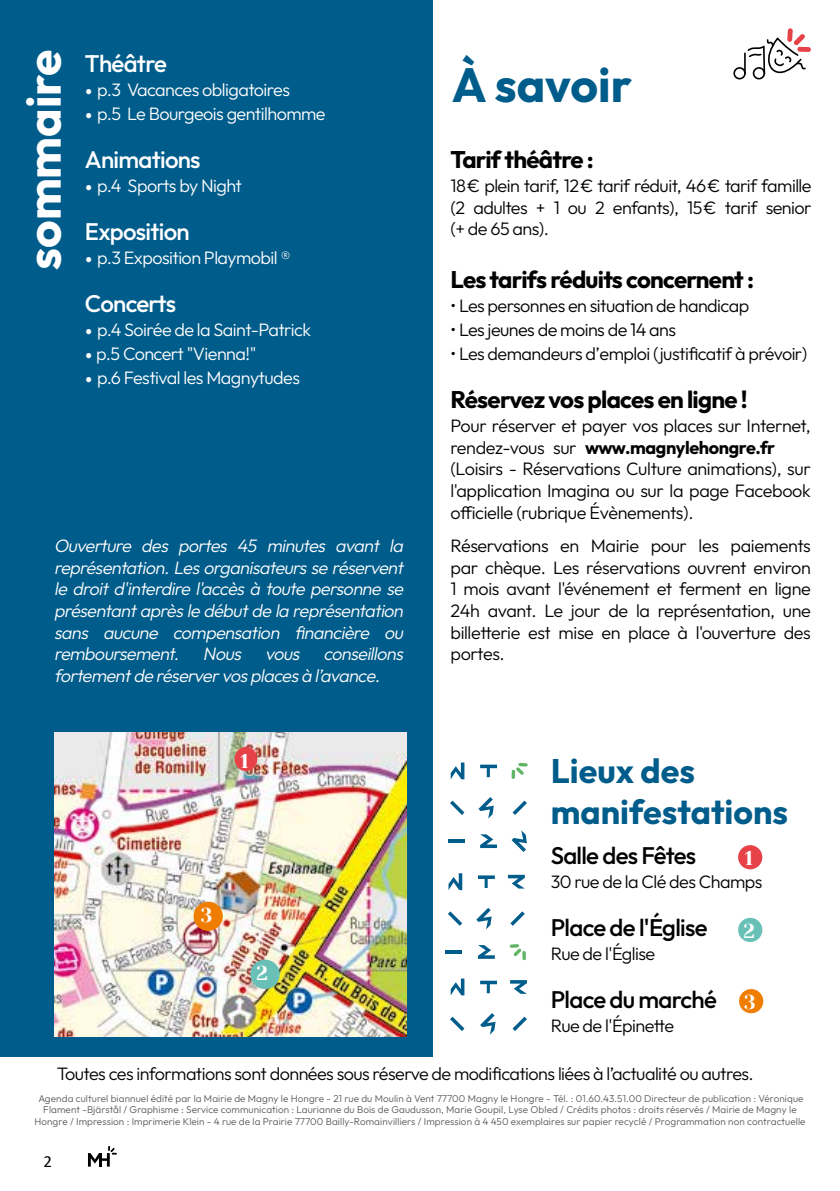
<style>
.page{position:relative;width:840px;height:1191px;background:#fff}
.page>*{position:absolute;margin:0;border:0;box-sizing:border-box;transform-origin:0 0}
.t1{font:700 48px "Outfit";color:#fff}
.t2{font:700 48px "Outfit";color:#005c8a}
.t3{font:700 34px/40.8px "Outfit";color:#005c8a}
.t4{font:700 24px "Outfit";letter-spacing:-.03em;color:#020203}
.t5{font:500 24px "Outfit";letter-spacing:-.03em;color:#020203}
.t6{font:500 24px "Outfit";letter-spacing:-.03em;color:#fff}
.t7{font:20px "Yeseva One";color:#fff}
.t8{font:300 18px/21.6px "Outfit";letter-spacing:-.03em;color:#020203;text-align:justify}
.t9{font:italic 300 18px/21.6px "Outfit";color:#fff;text-align:justify}
.t10{font:300 18px "Outfit";letter-spacing:-.03em;color:#fff}
.t11{font:17px "Calibri";color:#000}
.t12{font:300 9.8px/11.8px "Outfit";letter-spacing:.01em;color:#575756;text-align:center}
.s1{font-family:"Minion Pro";font-weight:400;font-style:italic;font-size:20px}
.s2{font-weight:700}
</style>
<div class="page">
<svg style="left:88px;top:1145px;width:29px;height:21px"></svg>
<div style="left:0;top:0;width:432px;height:1056px;background:#005c8a"></div>
<img style="left:54px;top:732px;width:352px;height:304px">
<div style="left:193px;top:901px;width:30px;height:30px;background:#ef7d00;border-radius:50%"></div>
<div style="left:738px;top:989px;width:24px;height:24px;background:#ef7d00;border-radius:50%"></div>
<div style="left:250px;top:959px;width:29px;height:30px;background:#68c0b6;border-radius:50%"></div>
<div style="left:737px;top:917px;width:25px;height:25px;background:#68c0b6;border-radius:50%"></div>
<div style="left:737px;top:845px;width:24px;height:24px;background:#e84249;border-radius:50%"></div>
<div style="left:234px;top:747px;width:23px;height:24px;background:#e84249;border-radius:50%"></div>
<hr style="left:743px;top:53px;width:2px;height:21px;background:#000">
<div style="left:733px;top:67px;width:12px;height:12px;border:2px solid #000;border-radius:50%"></div>
<svg style="left:745px;top:28px;width:65px;height:51px"></svg>
<svg style="left:480px;top:1013px;width:15px;height:21px"></svg>
<svg style="left:450px;top:1016px;width:14px;height:15px"></svg>
<svg style="left:512px;top:1016px;width:14px;height:15px"></svg>
<svg style="left:450px;top:978px;width:14px;height:17px"></svg>
<svg style="left:510px;top:980px;width:16px;height:13px"></svg>
<svg style="left:480px;top:980px;width:16px;height:13px"></svg>
<svg style="left:509px;top:944px;width:16px;height:16px"></svg>
<svg style="left:511px;top:763px;width:16px;height:16px"></svg>
<svg style="left:448px;top:911px;width:14px;height:14px"></svg>
<svg style="left:476px;top:907px;width:15px;height:22px"></svg>
<svg style="left:510px;top:911px;width:14px;height:14px"></svg>
<svg style="left:448px;top:873px;width:14px;height:17px"></svg>
<svg style="left:507px;top:875px;width:17px;height:13px"></svg>
<svg style="left:478px;top:875px;width:16px;height:13px"></svg>
<hr style="left:445px;top:950px;width:17px;height:3px;background:#005c8a">
<svg style="left:478px;top:945px;width:16px;height:13px"></svg>
<svg style="left:450px;top:800px;width:14px;height:15px"></svg>
<svg style="left:478px;top:797px;width:15px;height:21px"></svg>
<svg style="left:512px;top:800px;width:14px;height:15px"></svg>
<svg style="left:450px;top:762px;width:14px;height:17px"></svg>
<svg style="left:480px;top:764px;width:16px;height:13px"></svg>
<hr style="left:447px;top:839px;width:17px;height:4px;background:#005c8a">
<svg style="left:511px;top:830px;width:15px;height:22px"></svg>
<svg style="left:480px;top:834px;width:16px;height:14px"></svg>
<h1 class="t1" style="left:17px;top:270px;width:222px;rotate:-90deg">sommaire</h1>
<h3 class="t6" style="left:85px;top:50px;width:83px">Théâtre</h3>
<p class="t10" style="left:85px;top:79px;width:206px"><span class="s1">•</span> p.3 Vacances obligatoires</p>
<p class="t10" style="left:85px;top:103px;width:242px"><span class="s1">•</span> p.5 Le Bourgeois gentilhomme</p>
<h3 class="t6" style="left:85px;top:146px;width:117px">Animations</h3>
<p class="t10" style="left:85px;top:175px;width:158px"><span class="s1">•</span> p.4 Sports by Night</p>
<h3 class="t6" style="left:85px;top:218px;width:106px">Exposition</h3>
<p class="t10" style="left:85px;top:247px;width:207px"><span class="s1">•</span> p.3 Exposition Playmobil ®</p>
<h3 class="t6" style="left:85px;top:290px;width:92px">Concerts</h3>
<p class="t10" style="left:85px;top:319px;width:227px"><span class="s1">•</span> p.4 Soirée de la Saint-Patrick</p>
<p class="t10" style="left:85px;top:343px;width:173px"><span class="s1">•</span> p.5 Concert "Vienna!"</p>
<p class="t10" style="left:85px;top:367px;width:216px"><span class="s1">•</span> p.6 Festival les Magnytudes</p>
<p class="t9" style="left:54px;top:535px;width:354px">Ouverture des portes 45 minutes avant la représentation.Lesorganisateursse réservent le droit d'interdire l'accès à toute personne se présentantaprèsle débutde la représentation sans aucune compensation financière ou remboursement. Nous vous conseillons fortementde réservervosplacesà l’avance.</p>
<p class="t7" style="left:240px;top:749px;width:10px">1</p>
<p class="t7" style="left:201px;top:903px;width:13px">3</p>
<p class="t7" style="left:256px;top:961px;width:13px">2</p>
<h1 class="t2" style="left:451px;top:58px;width:181px">À savoir</h1>
<h3 class="t4" style="left:450px;top:146px;width:145px">Tarif théâtre :</h3>
<p class="t8" style="left:450px;top:175px;width:362px">18€ plein tarif, 12€ tarif réduit, 46€ tarif famille (2 adultes + 1 ou 2 enfants), 15€ tarif senior (+ de 65 ans).</p>
<h3 class="t4" style="left:450px;top:266px;width:305px">Les tarifs réduits concernent :</h3>
<p class="t8" style="left:450px;top:295px;width:300px">• Les personnes en situation de handicap</p>
<p class="t8" style="left:450px;top:319px;width:227px">• Les jeunes de moins de 14 ans</p>
<p class="t8" style="left:450px;top:343px;width:358px">• Les demandeurs d’emploi (justificatif à prévoir)</p>
<h3 class="t4" style="left:450px;top:386px;width:298px">Réservez vos places en ligne !</h3>
<p class="t8" style="left:450px;top:415px;width:362px;text-align:left">Pour réserver et payer vos places sur Internet, rendez-vous sur <span class="s2">www.magnylehongre.fr </span>(Loisirs - Réservations Culture animations), sur l'application Imagina ou sur la page Facebook officielle (rubrique Évènements).</p>
<p class="t8" style="left:450px;top:535px;width:362px">Réservations en Mairie pour les paiements par chèque. Les réservations ouvrent environ 1 mois avant l'événement et ferment en ligne 24h avant. Le jour de la représentation, une billetterie est mise en place à l'ouverture des portes.</p>
<h2 class="t3" style="left:550px;top:750px;width:239px">Lieux des manifestations</h2>
<h3 class="t5" style="left:550px;top:842px;width:147px">Salle des Fêtes</h3>
<p class="t8" style="left:550px;top:871px;width:213px">30 rue de la Clé des Champs</p>
<h3 class="t5" style="left:550px;top:914px;width:158px">Place de l'Église</h3>
<p class="t8" style="left:550px;top:943px;width:106px">Rue de l'Église</p>
<h3 class="t5" style="left:550px;top:986px;width:167px">Place du marché</h3>
<p class="t8" style="left:550px;top:1015px;width:125px">Rue de l'Épinette</p>
<p class="t7" style="left:744px;top:846px;width:10px">1</p>
<p class="t7" style="left:743px;top:919px;width:13px">2</p>
<p class="t7" style="left:743px;top:990px;width:13px">3</p>
<p class="t8" style="left:57px;top:1063px;width:698px">Toutes ces informations sont données sous réserve de modifications liées à l’actualité ou autres.</p>
<p class="t12" style="left:34px;top:1092px;width:772px">Agenda culturel biannuel édité par la Mairie de Magny le Hongre - 21 rue du Moulin à Vent 77700 Magny le Hongre - Tél. : 01.60.43.51.00 Directeur de publication : Véronique<br>Flament -Bjärstål / Graphisme : Service communication : Laurianne du Bois de Gaudusson, Marie Goupil, Lyse Obled / Crédits photos : droits réservés / Mairie de Magny le<br>Hongre / Impression : Imprimerie Klein - 4 rue de la Prairie 77700 Bailly-Romainvilliers / Impression à 4 450 exemplaires sur papier recyclé / Programmation non contractuelle</p>
<p class="t11" style="left:44px;top:1149px;width:10px">2</p>
</div>
